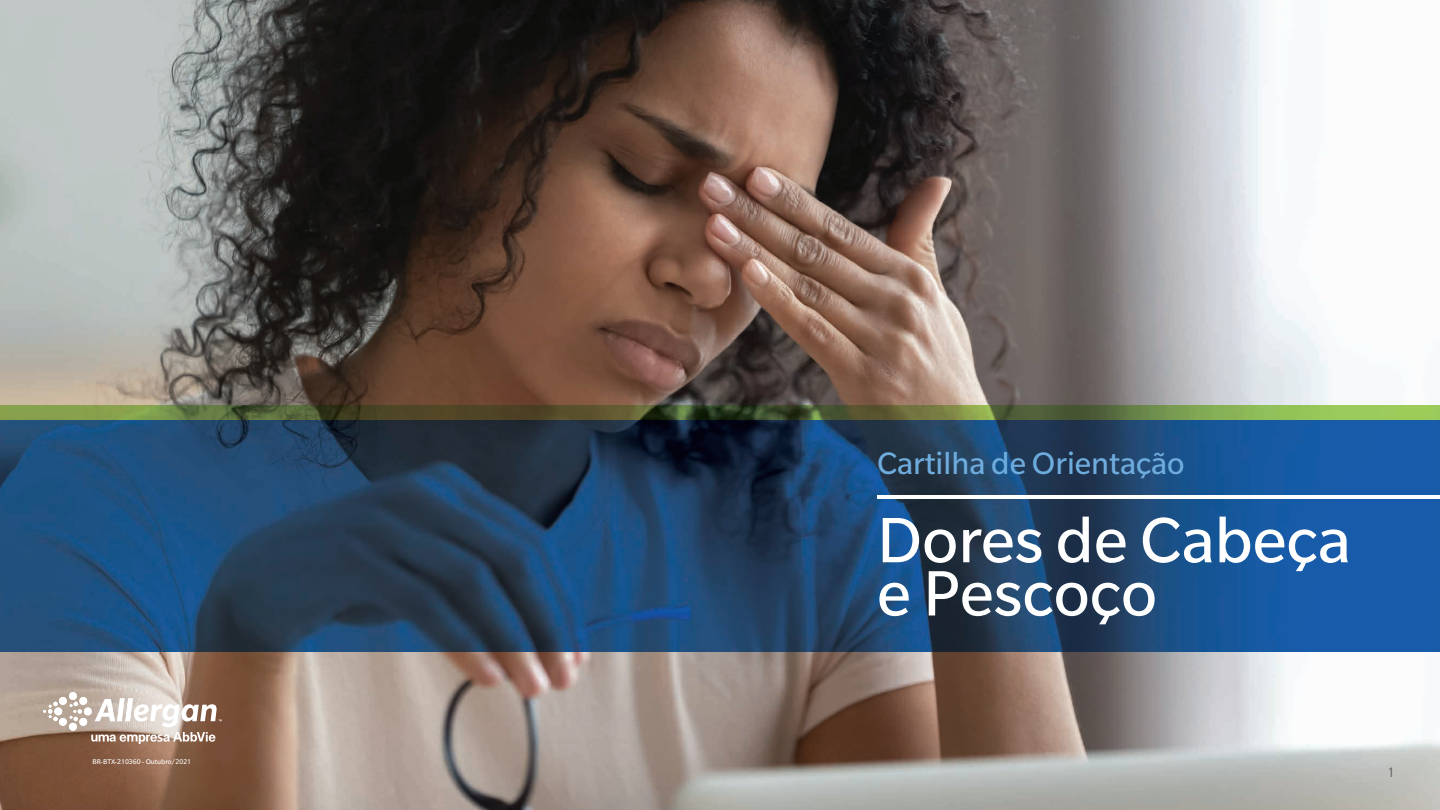
<style>
.page{position:relative;width:1440px;height:810px;background:#fff}
.page>*{position:absolute;margin:0;border:0;box-sizing:border-box;transform-origin:0 0}
.t1{font:69.75px/53.2px "Slate Pro";color:#fff}
.t2{font:33.75px "Slate Pro";color:#6eacdd}
.t3{font:15px "Slate Pro";color:#636366}
.t4{font:7.5px "Slate Pro";color:#fff}
</style>
<div class="page">
<img style="left:0;top:0;width:1440px;height:810px">
<img style="left:0;top:405px;width:1440px;height:246px">
<hr style="left:877px;top:495px;width:563px;height:4px;background:#fff">
<div style="left:69px;top:692px;width:8px;height:8px;background:#fff;border-radius:50%"></div>
<svg style="left:70px;top:702px;width:12px;height:19px"></svg>
<svg style="left:43px;top:702px;width:15px;height:19px"></svg>
<div style="left:79px;top:697px;width:8px;height:8px;background:#fff;border-radius:50%"></div>
<div style="left:84px;top:707px;width:8px;height:8px;background:#fff;border-radius:50%"></div>
<div style="left:79px;top:718px;width:8px;height:8px;background:#fff;border-radius:50%"></div>
<div style="left:69px;top:723px;width:8px;height:8px;background:#fff;border-radius:50%"></div>
<div style="left:59px;top:718px;width:8px;height:8px;background:#fff;border-radius:50%"></div>
<div style="left:54px;top:707px;width:8px;height:8px;background:#fff;border-radius:50%"></div>
<div style="left:59px;top:697px;width:8px;height:8px;background:#fff;border-radius:50%"></div>
<svg style="left:91px;top:698px;width:131px;height:46px"></svg>
<p class="t4" style="left:93px;top:758px;width:100px">BR-BTX-210360 - Outubro/2021</p>
<h2 class="t2" style="left:877px;top:445px;width:309px">Cartilha de Orientação</h2>
<h1 class="t1" style="left:877px;top:513px;width:475px">Dores de Cabeça e Pescoço</h1>
<h3 class="t3" style="left:1387px;top:764px;width:9px">1</h3>
</div>
